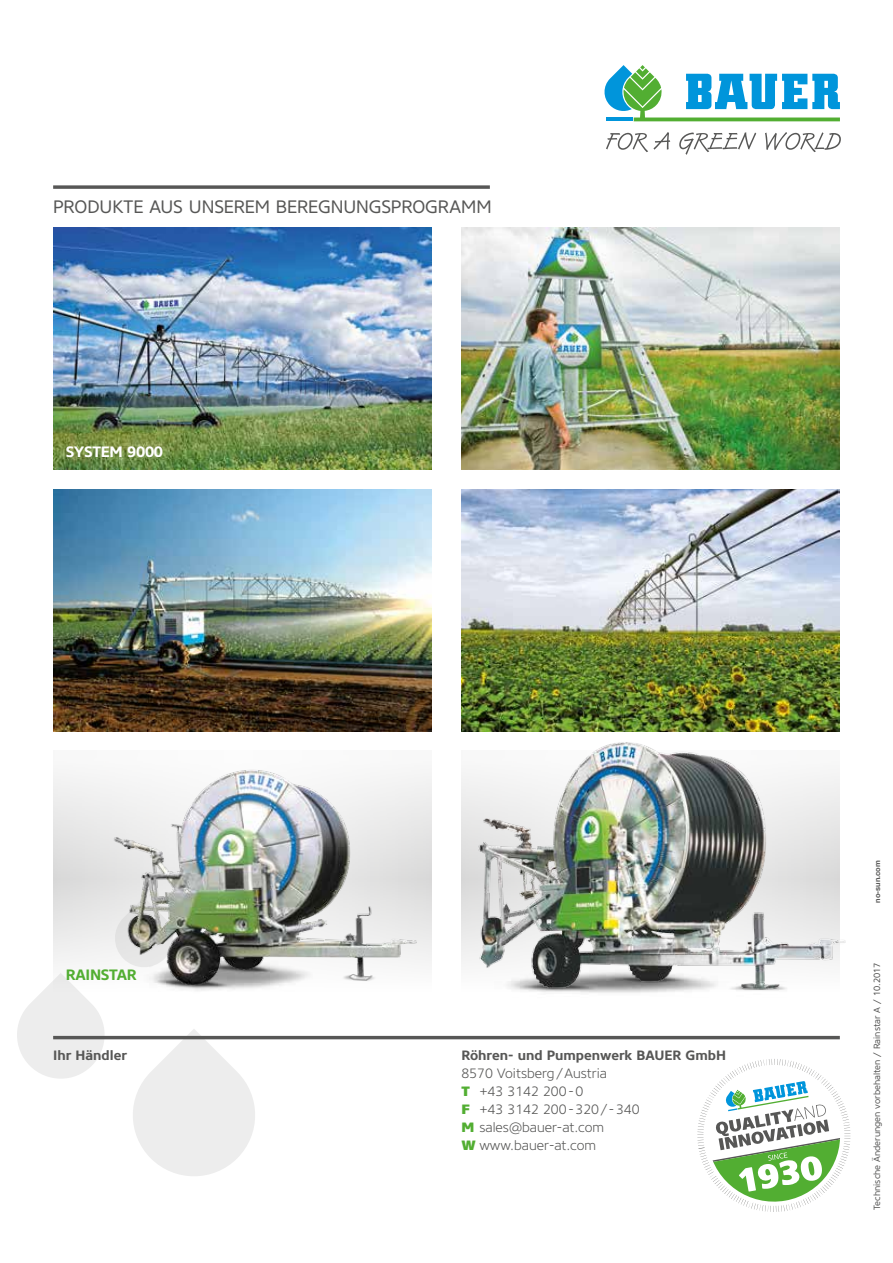
<style>
.page{position:relative;width:893px;height:1263px;background:#fff}
.page>*{position:absolute;margin:0;border:0;box-sizing:border-box;transform-origin:0 0}
.t1{font:18px "Core Sans NR45";letter-spacing:-.005em;color:#575756}
.t2{font:700 15px "Core Sans NR65";letter-spacing:-.02em;color:#fff}
.t3{font:700 15px "Core Sans NR65";letter-spacing:-.02em;color:#52ae32}
.t4{font:300 13.5px/18px "Core Sans NR35";color:#575756}
.t5{font:700 13.5px "Core Sans NR65";color:#575756}
.t6{font:9px "Core Sans NR45";color:#575756}
.t7{font:700 7.5px "Helvetica Neue";color:#575756}
.s1{font-family:"Core Sans NR85";font-weight:800;color:#52ae32}
</style>
<div class="page">
<svg style="left:604px;top:65px;width:236px;height:56px"></svg>
<svg style="left:606px;top:132px;width:64px;height:20px"></svg>
<svg style="left:679px;top:132px;width:77px;height:23px"></svg>
<svg style="left:765px;top:132px;width:76px;height:20px"></svg>
<svg style="left:697px;top:1059px;width:154px;height:153px"></svg>
<svg style="left:17px;top:982px;width:240px;height:194px"></svg>
<img style="left:53px;top:227px;width:379px;height:243px">
<img style="left:461px;top:227px;width:379px;height:243px">
<img style="left:461px;top:489px;width:379px;height:242px">
<img style="left:53px;top:489px;width:379px;height:242px">
<div style="left:460px;top:750px;width:381px;height:243px;background:#575756;opacity:.16"></div>
<img style="left:468px;top:731px;width:378px;height:262px">
<div style="left:52px;top:750px;width:381px;height:243px;background:#575756;opacity:.16"></div>
<hr style="left:53px;top:1036px;width:787px;height:3px;background:#575756">
<img style="left:99px;top:998px;width:158px;height:8px">
<img style="left:99px;top:754px;width:332px;height:244px">
<svg style="left:53px;top:185px;width:437px;height:4px;background:#6d6d6c"></svg>
<h1 class="t1" style="left:53px;top:195px;width:440px">PRODUKTE AUS UNSEREM BEREGNUNGSPROGRAMM</h1>
<p class="t2" style="left:66px;top:442px;width:99px">SYSTEM 9000</p>
<p class="t3" style="left:66px;top:965px;width:73px">RAINSTAR</p>
<p class="t5" style="left:53px;top:1047px;width:75px">Ihr Händler</p>
<p class="t5" style="left:461px;top:1047px;width:266px">Röhren- und Pumpenwerk BAUER GmbH</p>
<p class="t4" style="left:461px;top:1064px;width:180px">8570 Voitsberg/Austria<br><span class="s1">T</span> +43 3142 200-0<br><span class="s1">F</span> +43 3142 200-320/ -340<br><span class="s1">M</span> sales@bauer-at.com<br><span class="s1">W</span> www.bauer-at.com</p>
<p class="t7" style="left:872px;top:903px;width:44px;rotate:-90deg">no-sun.com</p>
<p class="t6" style="left:871px;top:1210px;width:249px;rotate:-90deg">Technische Änderungen vorbehalten / Rainstar A / 10.2017</p>
</div>
